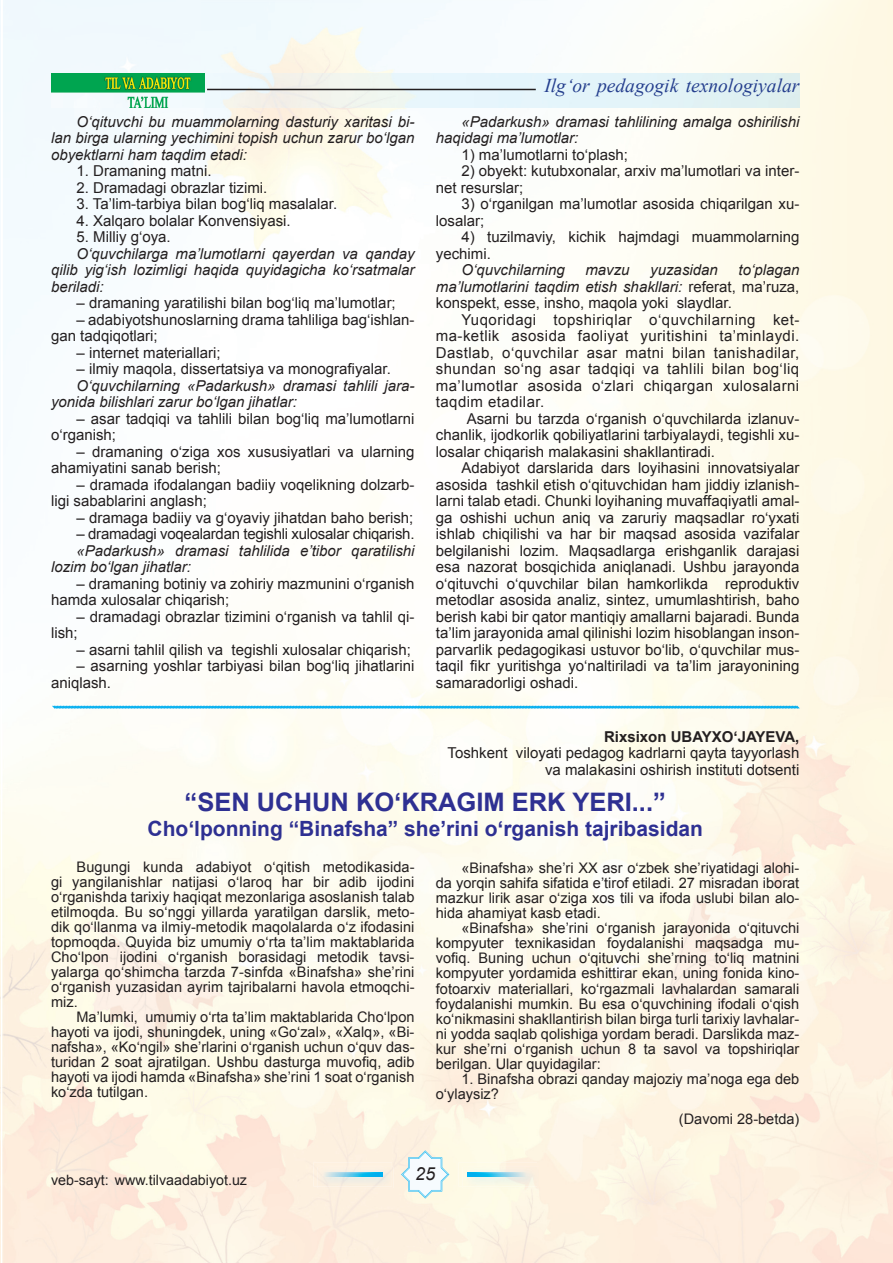
<style>
.page{position:relative;width:893px;height:1263px;background:#fff}
.page>*{position:absolute;margin:0;border:0;box-sizing:border-box;transform-origin:0 0}
.t1{font:700 25.5px "Arial";color:#2e3092}
.t2{font:700 21px "Arial";color:#2e3092}
.t3{font:italic 19.5px "Times New Roman";color:#253f8e}
.t4{font:italic 18px "Arial";color:#231f20}
.t5{font:15px/16.5px "Arial";color:#231f20}
.t6{font:italic 15px/16.5px "Arial";color:#231f20}
.t7{font:15px "Arial";letter-spacing:-.02em;color:#231f20}
.t8{font:700 15px "Arial";color:#231f20}
.t9{font:14.55px/15px "Arial";color:#231f20;text-align:justify}
.t10{font:14.25px "Arial";color:#231f20}
.s1{font-style:italic}
</style>
<div class="page">
<img style="left:0;top:0;width:1px;height:1263px">
<img style="left:51px;top:73px;width:748px;height:35px">
<svg style="left:401px;top:1150px;width:48px;height:48px"></svg>
<img style="left:317px;top:1167px;width:77px;height:21px">
<img style="left:317px;top:1167px;width:75px;height:19px">
<img style="left:322px;top:1172px;width:61px;height:5px">
<img style="left:463px;top:1167px;width:74px;height:19px">
<img style="left:468px;top:1172px;width:60px;height:5px">
<hr style="left:207px;top:89px;width:329px;height:1px;background:#231f20">
<svg style="left:52px;top:705px;width:748px;height:4px;background:#62ccf0"></svg>
<p class="t6" style="left:51px;top:113px;width:365px;text-align:justify;text-indent:26px">O‘qituvchi bu muammolarning dasturiy xaritasi bi&shy;lan birga ularning yechimini topish uchun zarur bo‘lgan obyektlarni ham taqdim etadi:</p>
<p class="t5" style="left:77px;top:163px;width:137px">1. Dramaning matni.</p>
<p class="t5" style="left:77px;top:179px;width:192px">2. Dramadagi obrazlar tizimi.</p>
<p class="t5" style="left:77px;top:196px;width:262px">3. Ta’lim-tarbiya bilan bog‘liq masalalar.</p>
<p class="t5" style="left:77px;top:212px;width:216px">4. Xalqaro bolalar Konvensiyasi.</p>
<p class="t5" style="left:77px;top:229px;width:96px">5. Milliy g‘oya.</p>
<p class="t6" style="left:51px;top:245px;width:365px;text-align:justify;text-indent:26px">O‘quvchilarga ma’lumotlarni qayerdan va qanday qilib yig‘ish lozimligi haqida quyidagicha ko‘rsatmalar beriladi:</p>
<p class="t5" style="left:77px;top:295px;width:321px">– dramaning yaratilishi bilan bog‘liq ma’lumotlar;</p>
<p class="t5" style="left:51px;top:311px;width:365px;text-indent:26px">– adabiyotshunoslarning drama tahliliga bag‘ish lan&shy;gan tadqiqotlari;</p>
<p class="t5" style="left:77px;top:344px;width:146px">– internet materiallari;</p>
<p class="t5" style="left:77px;top:361px;width:316px">– ilmiy maqola, dissertatsiya va monografiyalar.</p>
<p class="t6" style="left:51px;top:377px;width:365px;text-indent:26px">O‘quvchilarning «Padarkush» dramasi tahlili jara&shy;yonida bilishlari zarur bo‘lgan jihatlar:</p>
<p class="t5" style="left:51px;top:410px;width:365px;text-indent:26px">– asar tadqiqi va tahlili bilan bog‘liq ma’lumotlarni o‘rganish;</p>
<p class="t5" style="left:51px;top:443px;width:365px;text-indent:26px">– dramaning o‘ziga xos xususiyatlari va ularning ahamiyatini sanab berish;</p>
<p class="t5" style="left:51px;top:476px;width:365px;text-indent:26px">– dramada ifodalangan badiiy voqelikning dolzarb&shy;ligi sabablarini anglash;</p>
<p class="t5" style="left:77px;top:509px;width:338px">– dramaga badiiy va g‘oyaviy jihatdan baho berish;</p>
<p class="t7" style="left:77px;top:524px;width:339px">– dramadagi voqealardan tegishli xulosalar chiqa rish.</p>
<p class="t6" style="left:51px;top:542px;width:365px;text-indent:26px">«Padarkush» dramasi tahlilida e’tibor qaratilishi lozim bo‘lgan jihatlar:</p>
<p class="t5" style="left:51px;top:575px;width:365px;text-indent:26px">– dramaning botiniy va zohiriy mazmunini o‘rganish hamda xulosalar chiqarish;</p>
<p class="t5" style="left:51px;top:608px;width:365px;text-indent:26px">– dramadagi obrazlar tizimini o‘rganish va tahlil qi&shy;lish;</p>
<p class="t5" style="left:77px;top:641px;width:336px">– asarni tahlil qilish va tegishli xulosalar chiqarish;</p>
<p class="t5" style="left:51px;top:658px;width:365px;text-indent:26px">– asarning yoshlar tarbiyasi bilan bog‘liq jihatlarini aniqlash.</p>
<h3 class="t3" style="left:544px;top:72px;width:257px">Ilg‘or pedagogik texnologiyalar</h3>
<p class="t6" style="left:436px;top:113px;width:365px;text-indent:26px">«Padarkush» dramasi tahlilining amalga oshirilishi haqidagi ma’lumotlar:</p>
<p class="t5" style="left:461px;top:146px;width:168px">1) ma’lumotlarni to‘plash;</p>
<p class="t5" style="left:436px;top:163px;width:365px;text-indent:26px">2) obyekt: kutubxonalar, arxiv ma’lumotlari va inter&shy;net resurslar;</p>
<p class="t5" style="left:436px;top:196px;width:365px;text-indent:26px">3) o‘rganilgan ma’lumotlar asosida chiqarilgan xu&shy;losalar;</p>
<p class="t5" style="left:436px;top:229px;width:365px;text-indent:26px">4) tuzilmaviy, kichik hajmdagi muammolarning yechimi.</p>
<p class="t6" style="left:461px;top:262px;width:105px">O‘quvchilarning</p>
<p class="t6" style="left:585px;top:262px;width:46px">mavzu</p>
<p class="t6" style="left:650px;top:262px;width:69px">yuzasidan</p>
<p class="t5" style="left:436px;top:262px;width:365px;text-align:justify;text-indent:303px"><span class="s1">to‘plagan ma’lumotlarini taqdim etish shakllari:</span> referat, ma’ruza, konspekt, esse, insho, maqola yoki slaydlar.</p>
<p class="t5" style="left:436px;top:311px;width:365px;text-align:justify;text-indent:26px">Yuqoridagi topshiriqlar o‘quvchilarning ket&shy;ma-ketlik asosida faoliyat yuritishini ta’minlaydi.<br>Dastlab, o‘quvchilar asar matni bilan tanishadilar, shundan so‘ng asar tadqiqi va tahlili bilan bog‘liq ma’lumotlar asosida o‘zlari chiqargan xulosalarni taqdim etadilar.</p>
<p class="t5" style="left:436px;top:410px;width:365px;text-align:justify;text-indent:31px">Asarni bu tarzda o‘rganish o‘quvchilarda izlanuv&shy;chanlik, ijodkorlik qobiliyatlarini tarbiyalaydi, tegishli xu&shy;losalar chiqarish malakasini shakllantiradi.</p>
<p class="t5" style="left:436px;top:460px;width:365px;text-align:justify;text-indent:26px">Adabiyot darslarida dars loyihasini innovatsiyalar asosida tashkil etish o‘qituvchidan ham jiddiy izlanish&shy;larni talab etadi. Chunki loyihaning muvaffaqiyatli amal&shy;ga oshishi uchun aniq va zaruriy maqsadlar ro‘yxati ishlab chiqilishi va har bir maqsad asosida vazifalar belgilanishi lozim. Maqsadlarga erishganlik darajasi esa nazorat bosqichida aniqlanadi. Ushbu jarayonda o‘qituvchi o‘quvchilar bilan hamkorlikda reproduktiv metodlar asosida analiz, sintez, umumlashtirish, baho berish kabi bir qator mantiqiy amallarni bajaradi. Bunda ta’lim jarayonida amal qilinishi lozim hisoblangan inson&shy;parvarlik pedagogikasi ustuvor bo‘lib, o‘quvchilar mus&shy;taqil fikr yuritishga yo‘naltiriladi va ta’lim jarayonining samaradorligi oshadi.</p>
<p class="t8" style="left:604px;top:726px;width:197px">Rixsixon UBAYXO‘JAYEVA,</p>
<p class="t5" style="left:448px;top:745px;width:353px;text-align:right">Toshkent viloyati pedagog kadrlarni qayta tayyorlash va malakasini oshirish instituti dotsenti</p>
<h1 class="t1" style="left:185px;top:785px;width:483px">“SEN UCHUN KO‘KRAGIM ERK YERI...”</h1>
<h2 class="t2" style="left:148px;top:815px;width:557px">Cho‘lponning “Binafsha” she’rini o‘rganish tajribasidan</h2>
<p class="t9" style="left:51px;top:859px;width:365px;text-indent:26px">Bugungi kunda adabiyot o‘qitish metodikasida&shy;gi yangilanishlar natijasi o‘laroq har bir adib ijodini o‘rganishda tarixiy haqiqat mezonlariga asoslanish talab etilmoqda. Bu so‘nggi yillarda yaratilgan darslik, meto&shy;dik qo‘llanma va ilmiy-metodik maqolalarda o‘z ifodasini topmoqda. Quyida biz umumiy o‘rta ta’lim maktablarida Cho‘lpon ijodini o‘rganish borasidagi metodik tavsi&shy;yalarga qo‘shimcha tarzda 7-sinfda «Binafsha» she’rini o‘rganish yuzasidan ayrim tajribalarni havola etmoqchi&shy;miz.</p>
<p class="t9" style="left:51px;top:1009px;width:365px;text-indent:26px">Ma’lumki, umumiy o‘rta ta’lim maktablarida Cho‘lpon hayoti va ijodi, shuningdek, uning «Go‘zal», «Xalq», «Bi&shy;nafsha», «Ko‘ngil» she’rlarini o‘rganish uchun o‘quv das&shy;turidan 2 soat ajratilgan. Ushbu dasturga muvofiq, adib hayoti va ijodi hamda «Binafsha» she’rini 1 soat o‘rganish ko‘zda tutilgan.</p>
<p class="t9" style="left:436px;top:861px;width:365px;text-indent:26px">«Binafsha» she’ri XX asr o‘zbek she’riyatidagi alohi&shy;da yorqin sahifa sifatida e’tirof etiladi. 27 misradan iborat mazkur lirik asar o‘ziga xos tili va ifoda uslubi bilan alo&shy;hida ahamiyat kasb etadi.</p>
<p class="t9" style="left:436px;top:921px;width:365px;text-indent:26px">«Binafsha» she’rini o‘rganish jarayonida o‘qituvchi kompyuter texnikasidan foydalanishi maqsadga mu&shy;vofiq. Buning uchun o‘qituvchi she’rning to‘liq matnini kompyuter yordamida eshittirar ekan, uning fonida kino&shy;fotoarxiv materiallari, ko‘rgazmali lavhalardan samarali foydalanishi mumkin. Bu esa o‘quvchining ifodali o‘qish ko‘nikmasini shakllantirish bilan birga turli tarixiy lavhalar&shy;ni yodda saqlab qolishiga yordam beradi. Darslikda maz&shy;kur she’rni o‘rganish uchun 8 ta savol va topshiriqlar berilgan. Ular quyidagilar:</p>
<p class="t9" style="left:436px;top:1071px;width:365px;text-indent:26px">1. Binafsha obrazi qanday majoziy ma’noga ega deb o‘ylaysiz?</p>
<p class="t9" style="left:679px;top:1112px;width:122px">(Davomi 28-betda)</p>
<p class="t10" style="left:51px;top:1171px;width:198px">veb-sayt: www.tilvaadabiyot.uz</p>
<p class="t4" style="left:415px;top:1161px;width:22px">25</p>
</div>
